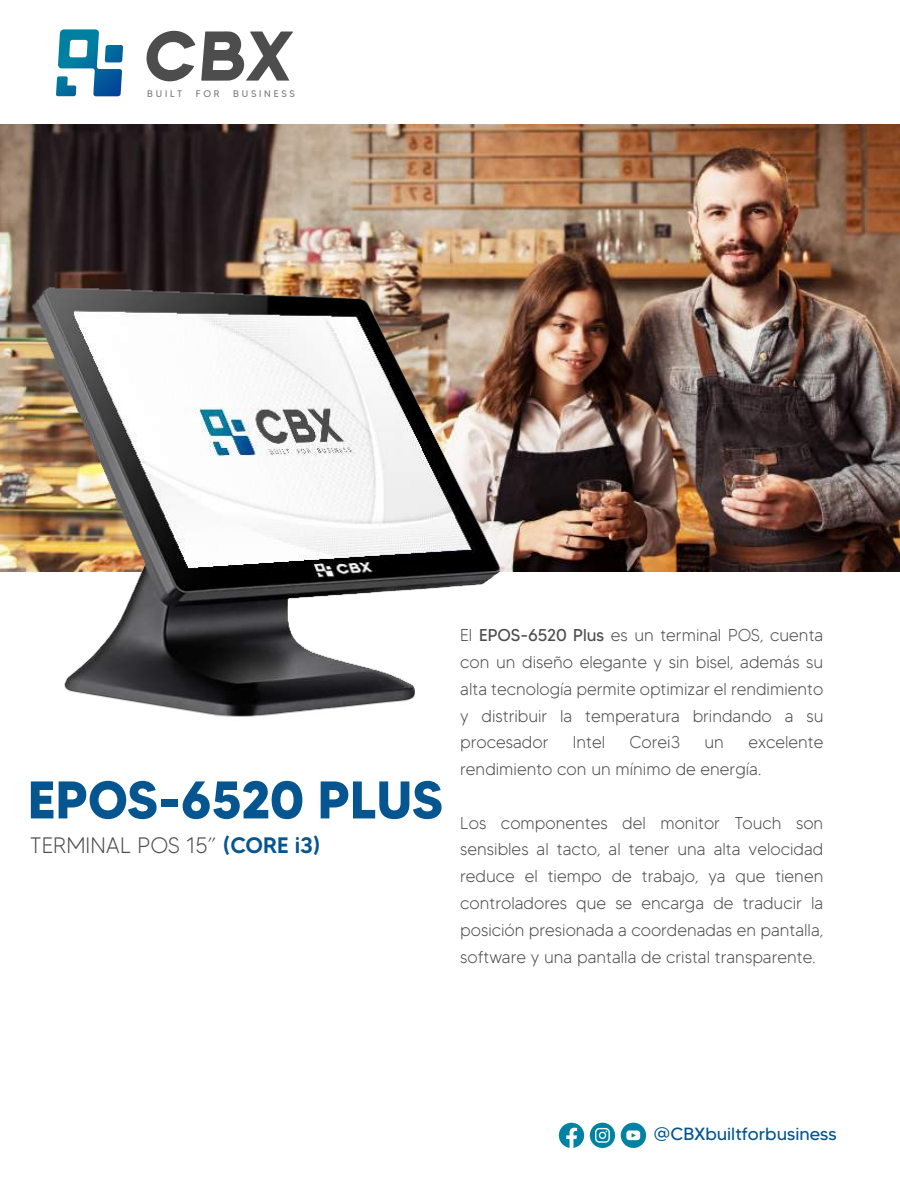
<style>
.page{position:relative;width:900px;height:1193px;background:#fff}
.page>*{position:absolute;margin:0;border:0;box-sizing:border-box;transform-origin:0 0}
.t1{font:700 52.88px "MADETOMMY";letter-spacing:-.01em;color:#045590}
.t2{font:300 22.28px "MADETOMMY";color:#4d4d4d}
.t3{font:17.55px "MADETOMMY";color:#045590}
.t4{font:300 17.1px/26.8px "MADETOMMY";color:#4d4d4d;text-align:justify}
.t5{font:9.67px "MADE Tommy Soft";letter-spacing:.29em;color:#808080}
.s1{font-weight:500;color:#045590}
.s2{font-weight:400}
</style>
<div class="page">
<svg style="left:621px;top:1122px;width:25px;height:25px"></svg>
<svg style="left:590px;top:1122px;width:25px;height:26px"></svg>
<svg style="left:559px;top:1122px;width:25px;height:25px"></svg>
<svg style="left:146px;top:31px;width:49px;height:50px"></svg>
<svg style="left:201px;top:31px;width:92px;height:50px"></svg>
<svg style="left:56px;top:29px;width:67px;height:67px"></svg>
<img style="left:0;top:124px;width:899px;height:447px">
<img style="left:14px;top:263px;width:497px;height:454px">
<p class="t5" style="left:147px;top:87px;width:37px">BUILT</p>
<p class="t5" style="left:196px;top:87px;width:25px">FOR</p>
<p class="t5" style="left:233px;top:87px;width:63px">BUSINESS</p>
<h1 class="t1" style="left:28px;top:767px;width:416px">EPOS-6520 PLUS</h1>
<h2 class="t2" style="left:30px;top:832px;width:292px">TERMINAL POS 15” <span class="s1">(CORE i3)</span></h2>
<p class="t4" style="left:460px;top:621px;width:365px">El <span class="s2">EPOS-6520 Plus</span> es un terminal POS, cuenta con un diseño elegante y sin bisel, además su alta tecnología permite optimizar el rendimiento y distribuir la temperatura brindando a su procesador</p>
<p class="t4" style="left:573px;top:728px;width:34px">Intel</p>
<p class="t4" style="left:630px;top:728px;width:52px">Corei3</p>
<p class="t4" style="left:705px;top:728px;width:21px">un</p>
<p class="t4" style="left:460px;top:728px;width:365px;text-indent:288px">excelente rendimiento con un mínimo de energía.</p>
<p class="t4" style="left:460px;top:809px;width:365px">Los componentes del monitor Touch son sensibles al tacto, al tener una alta velocidad reduce el tiempo de trabajo, ya que tienen controladores que se encarga de traducir la posición presionada a coordenadas en pantalla, software y una pantalla de cristal transparente.</p>
<p class="t3" style="left:654px;top:1123px;width:185px">@CBXbuiltforbusiness</p>
</div>
